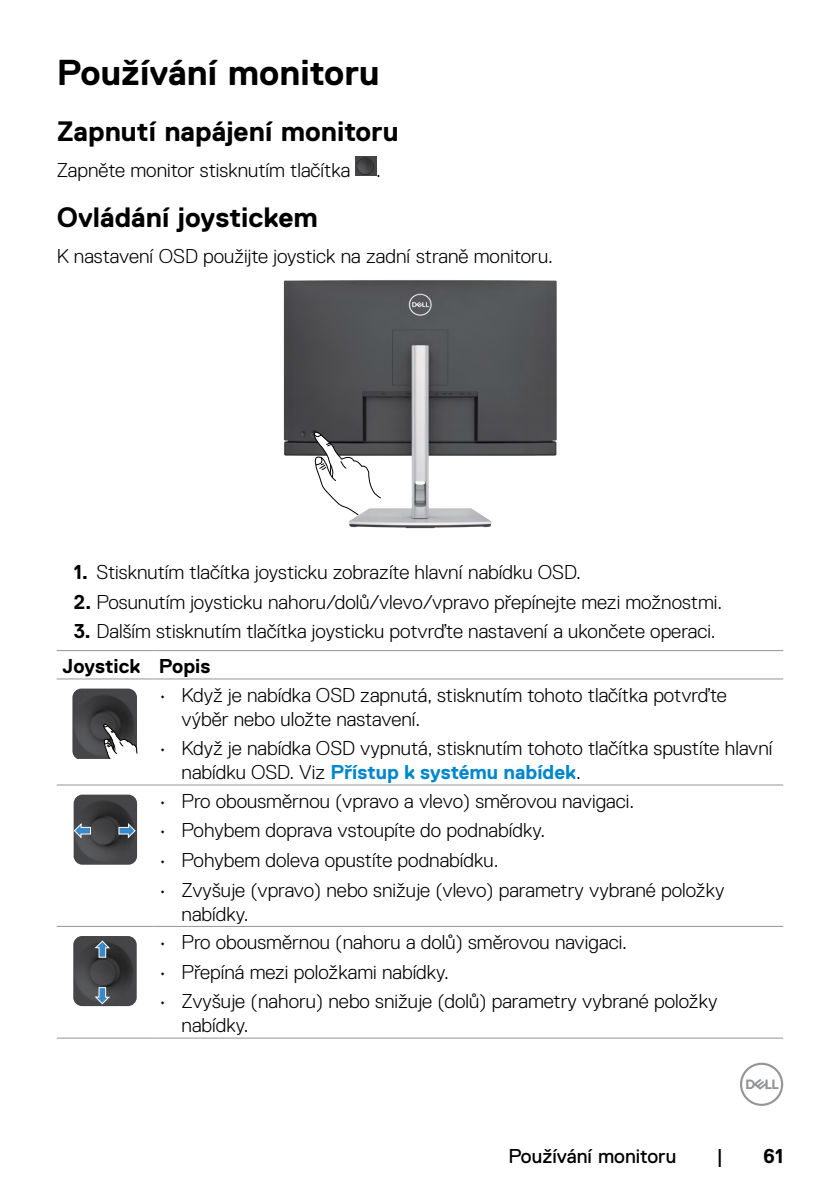
<style>
.page{position:relative;width:840px;height:1191px;background:#fff}
.page>*{position:absolute;margin:0;border:0;box-sizing:border-box;transform-origin:0 0}
.t1{font:700 36px "Dell Replica";color:#000}
.t2{font:700 28px "Dell Replica";color:#000}
.t3{font:300 20px/24px "Dell Replica";color:#000}
.t4{font:20px "Dell Replica";color:#000}
.t5{font:700 20px "Dell Replica";color:#000}
.s1{font-weight:700}
.s2{font-weight:700;color:#0087cb}
</style>
<div class="page">
<svg style="left:740px;top:1062px;width:42px;height:44px"></svg>
<img style="left:355px;top:156px;width:21px;height:19px">
<img style="left:283px;top:280px;width:274px;height:249px">
<svg style="left:312px;top:429px;width:69px;height:86px"></svg>
<hr style="left:57px;top:650px;width:96px;height:1px;background:#939598">
<hr style="left:153px;top:650px;width:629px;height:1px;background:#939598">
<hr style="left:57px;top:678px;width:96px;height:1px;background:#939598">
<hr style="left:153px;top:678px;width:629px;height:1px;background:#939598">
<hr style="left:57px;top:784px;width:96px;height:1px;background:#939598">
<hr style="left:153px;top:784px;width:629px;height:1px;background:#939598">
<hr style="left:57px;top:926px;width:96px;height:1px;background:#939598">
<hr style="left:153px;top:926px;width:629px;height:1px;background:#939598">
<hr style="left:57px;top:1037px;width:96px;height:1px;background:#939598">
<hr style="left:153px;top:1037px;width:629px;height:1px;background:#939598">
<img style="left:72px;top:688px;width:65px;height:71px">
<svg style="left:102px;top:722px;width:35px;height:37px"></svg>
<img style="left:74px;top:794px;width:63px;height:70px">
<svg style="left:74px;top:823px;width:17px;height:15px"></svg>
<svg style="left:118px;top:823px;width:18px;height:15px"></svg>
<img style="left:73px;top:936px;width:64px;height:70px">
<svg style="left:95px;top:987px;width:14px;height:17px"></svg>
<svg style="left:95px;top:940px;width:15px;height:17px"></svg>
<h1 class="t1" style="left:57px;top:52px;width:324px">Používání monitoru</h1>
<h2 class="t2" style="left:57px;top:116px;width:343px">Zapnutí napájení monitoru</h2>
<p class="t3" style="left:57px;top:158px;width:295px">Zapněte monitor stisknutím tlačítka</p>
<p class="t3" style="left:376px;top:158px;width:6px">.</p>
<h2 class="t2" style="left:57px;top:202px;width:262px">Ovládání joystickem</h2>
<p class="t3" style="left:57px;top:244px;width:497px">K nastavení OSD použijte joystick na zadní straně monitoru.</p>
<p class="t3" style="left:74px;top:560px;width:508px"><span class="s1">1.</span> Stisknutím tlačítka joysticku zobrazíte hlavní nabídku OSD.</p>
<p class="t3" style="left:74px;top:589px;width:649px"><span class="s1">2.</span> Posunutím joysticku nahoru/dolů/vlevo/vpravo přepínejte mezi možnostmi.</p>
<p class="t3" style="left:62px;top:614px;width:654px;line-height:35px;text-indent:11px"><span class="s1">3.</span> Dalším stisknutím tlačítka joysticku potvrďte nastavení a ukončete operaci.<br><span class="s1">Joystick Popis</span></p>
<p class="t3" style="left:181px;top:683px;width:546px;text-indent:-23px">• Když je nabídka OSD zapnutá, stisknutím tohoto tlačítka potvrďte výběr nebo uložte nastavení.</p>
<p class="t3" style="left:181px;top:736px;width:592px;text-indent:-23px">• Když je nabídka OSD vypnutá, stisknutím tohoto tlačítka spustíte hlavní nabídku OSD. Viz <span class="s2">Přístup k systému nabídek</span>.</p>
<p class="t3" style="left:159px;top:789px;width:476px">• Pro obousměrnou (vpravo a vlevo) směrovou navigaci.</p>
<p class="t3" style="left:159px;top:818px;width:387px">• Pohybem doprava vstoupíte do podnabídky.</p>
<p class="t3" style="left:159px;top:848px;width:341px">• Pohybem doleva opustíte podnabídku.</p>
<p class="t3" style="left:181px;top:878px;width:544px;text-indent:-23px">• Zvyšuje (vpravo) nebo snižuje (vlevo) parametry vybrané položky nabídky.</p>
<p class="t3" style="left:159px;top:930px;width:469px">• Pro obousměrnou (nahoru a dolů) směrovou navigaci.</p>
<p class="t3" style="left:159px;top:960px;width:291px">• Přepíná mezi položkami nabídky.</p>
<p class="t3" style="left:181px;top:989px;width:537px;text-indent:-23px">• Zvyšuje (nahoru) nebo snižuje (dolů) parametry vybrané položky nabídky.</p>
<p class="t4" style="left:508px;top:1144px;width:169px">Používání monitoru</p>
<p class="t4" style="left:716px;top:1144px;width:8px">|</p>
<p class="t5" style="left:762px;top:1144px;width:21px">61</p>
</div>
